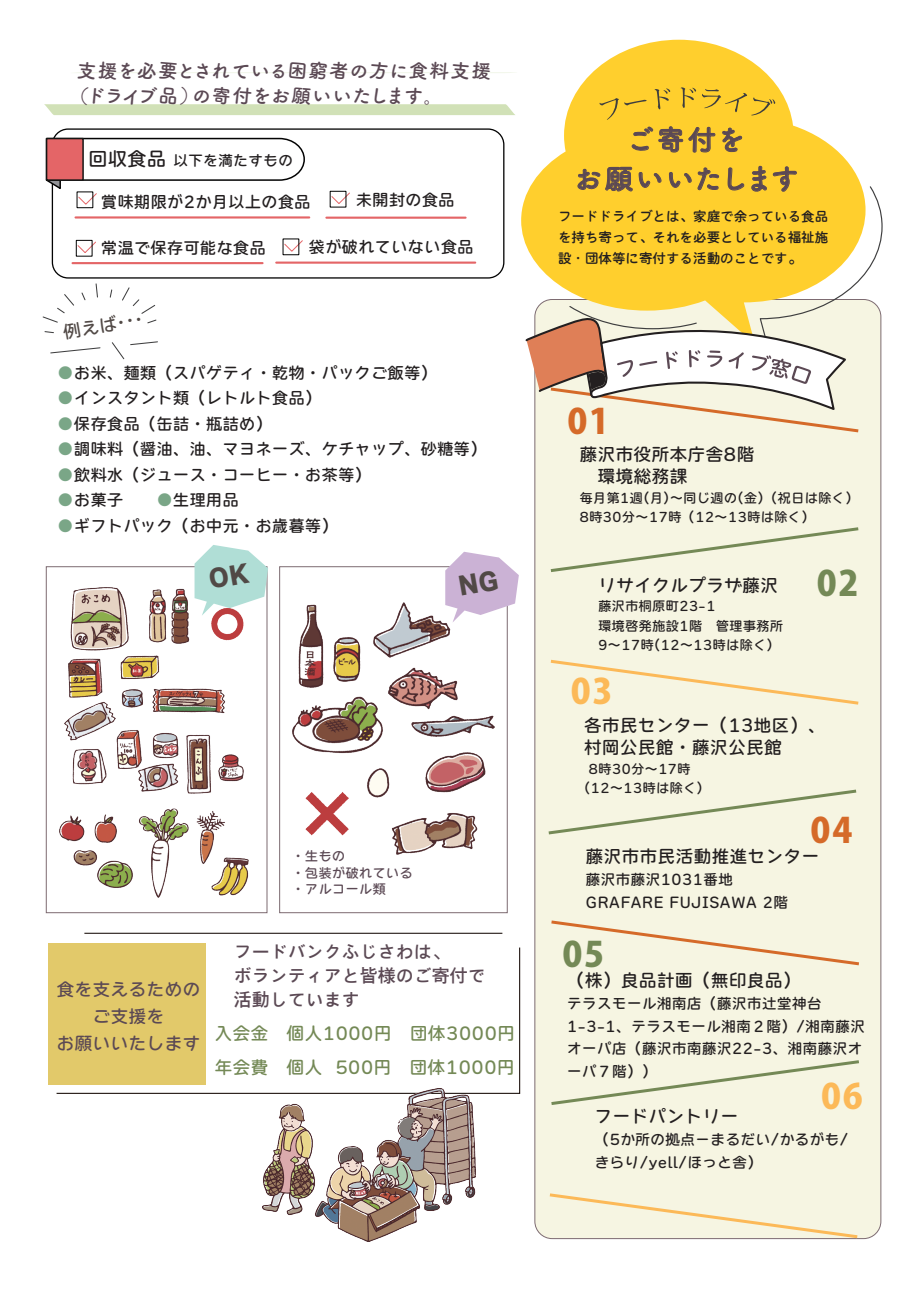
<style>
.page{position:relative;width:919px;height:1289px;background:#fff}
.page>*{position:absolute;margin:0;border:0;box-sizing:border-box;transform-origin:0 0}
.t1{font:800 34.5px "Koz Go Pr 6 N";color:#d56a29}
.t2{font:800 34.5px "Koz Go Pr 6 N";color:#fcb958}
.t3{font:800 34.5px "Koz Go Pr 6 N";color:#748956}
.t4{font:28.5px/39px "Tsuku A Rd Gothic Std B";letter-spacing:.03em;color:#5b4954;text-align:center}
.t5{font:19.5px/27.6px "Tsuku A Rd Gothic Std B";color:#5b4954}
.t6{font:18px/22.5px "Wanpaku Rera 4";color:#231f20}
.t7{font:18px/34.5px "Wanpaku Rera 4";color:#748956}
.t8{font:18px/24px "EPSON FUTO KAKUGO";color:#5b4954}
.t9{font:18px/27px "Wanpaku Rera 4";color:#5b4954;text-align:center}
.t10{font:18px "Wanpaku Rera 4";color:#514946}
.t11{font:16.5px "Wanpaku Rera 4";color:#231f20}
.t12{font:15px/22.5px "Wanpaku Rera 4";color:#231f20}
.t13{font:13.5px/19.5px "Wanpaku Rera 4";color:#231f20}
.t14{font:13.5px/21px "EPSON FUTO MARUGO";color:#231f20;text-align:justify}
.t15{font:13.5px/16.5px "Wanpaku Rera 4";color:#5b4954}
.s1{font-size:19.5px}
.s2{color:#7aa687}
</style>
<div class="page">
<div style="left:535px;top:299px;width:345px;height:939px;background:#f6f5e2;border-radius:17px"></div>
<svg style="left:521px;top:40px;width:273px;height:203px;fill:#ffcf2d"></svg>
<svg style="left:44px;top:104px;width:471px;height:11px;background:#d2e2b9"></svg>
<img style="left:59px;top:587px;width:190px;height:310px">
<img style="left:292px;top:603px;width:202px;height:251px">
<svg style="left:550px;top:527px;width:309px;height:45px"></svg>
<svg style="left:550px;top:659px;width:309px;height:46px"></svg>
<svg style="left:548px;top:789px;width:309px;height:46px"></svg>
<svg style="left:546px;top:1193px;width:314px;height:47px"></svg>
<svg style="left:551px;top:920px;width:308px;height:46px"></svg>
<svg style="left:551px;top:1060px;width:308px;height:45px"></svg>
<div style="left:46px;top:566px;width:221px;height:347px;border:1px solid #7d6b71"></div>
<div style="left:279px;top:566px;width:228px;height:347px;border:1px solid #7d6b71"></div>
<div style="left:48px;top:942px;width:157px;height:142px;background:#e2c96a"></div>
<hr style="left:84px;top:932px;width:418px;height:1px;background:#221713">
<svg style="left:55px;top:946px;width:465px;height:148px"></svg>
<div style="left:52px;top:128px;width:452px;height:150px;border:1px solid #030303;border-radius:16px"></div>
<div style="left:77px;top:191px;width:16px;height:17px;border:1px solid #030303"></div>
<hr style="left:75px;top:216px;width:234px;height:2px;background:#e46567">
<svg style="left:78px;top:241px;width:18px;height:12px"></svg>
<div style="left:76px;top:240px;width:17px;height:16px;border:1px solid #030303"></div>
<hr style="left:72px;top:262px;width:190px;height:2px;background:#e46567">
<svg style="left:332px;top:192px;width:18px;height:13px"></svg>
<div style="left:330px;top:191px;width:16px;height:16px;border:1px solid #030303"></div>
<hr style="left:326px;top:216px;width:139px;height:3px;background:#e46567">
<svg style="left:284px;top:239px;width:19px;height:13px"></svg>
<hr style="left:276px;top:261px;width:199px;height:3px;background:#e46567">
<svg style="left:45px;top:137px;width:260px;height:68px"></svg>
<div style="left:46px;top:138px;width:38px;height:43px;background:#e46567;border:2px solid #161615"></div>
<svg style="left:599px;top:98px;width:47px;height:22px"></svg>
<svg style="left:654px;top:88px;width:16px;height:21px"></svg>
<svg style="left:680px;top:87px;width:95px;height:28px;background:#ecc12e"></svg>
<svg style="left:525px;top:126px;width:358px;height:308px"></svg>
<svg style="left:50px;top:347px;width:51px;height:7px"></svg>
<svg style="left:111px;top:341px;width:47px;height:19px"></svg>
<svg style="left:95px;top:283px;width:3px;height:15px"></svg>
<svg style="left:81px;top:292px;width:5px;height:9px"></svg>
<svg style="left:42px;top:294px;width:32px;height:29px"></svg>
<svg style="left:44px;top:331px;width:10px;height:3px"></svg>
<svg style="left:122px;top:287px;width:35px;height:37px"></svg>
<svg style="left:109px;top:289px;width:4px;height:9px"></svg>
<img style="left:263px;top:1088px;width:212px;height:153px">
<svg style="left:194px;top:545px;width:74px;height:70px"></svg>
<svg style="left:445px;top:551px;width:74px;height:71px"></svg>
<p class="t5" style="left:74px;top:38px;width:419px;rotate:5deg">支援を必要とされている困窮者の方に食料支援（ドライブ品）の寄付をお願いいたします。</p>
<p class="t12" style="left:88px;top:149px;width:206px"><span class="s1">回収食品</span> 以下を満たすもの</p>
<p class="t11" style="left:101px;top:193px;width:211px">賞味期限が2か月以上の食品</p>
<p class="t11" style="left:101px;top:239px;width:166px">常温で保存可能な食品</p>
<p class="t11" style="left:355px;top:191px;width:100px">未開封の食品</p>
<p class="t11" style="left:308px;top:238px;width:167px">袋が破れていない食品</p>
<p class="t10" style="left:62px;top:323px;width:83px;rotate:-10deg">例えば･･･</p>
<p class="t11" style="left:57px;top:364px;width:381px"><span class="s2">●</span>お米、麺類（スパゲティ・乾物・パックご飯等）</p>
<p class="t11" style="left:57px;top:389px;width:265px"><span class="s2">●</span>インスタント類（レトルト食品）</p>
<p class="t11" style="left:57px;top:415px;width:216px"><span class="s2">●</span>保存食品（缶詰・瓶詰め）</p>
<p class="t11" style="left:57px;top:440px;width:431px"><span class="s2">●</span>調味料（醤油、油、マヨネーズ、ケチャップ、砂糖等）</p>
<p class="t11" style="left:57px;top:466px;width:315px"><span class="s2">●</span>飲料水（ジュース・コーヒー・お茶等）</p>
<p class="t11" style="left:57px;top:491px;width:183px"><span class="s2">●</span>お菓子　　<span class="s2">●</span>生理用品</p>
<p class="t11" style="left:57px;top:517px;width:282px"><span class="s2">●</span>ギフトパック（お中元・お歳暮等）</p>
<p class="t15" style="left:291px;top:847px;width:123px">・生もの<br>・包装が破れている・アルコール類</p>
<p class="t9" style="left:57px;top:975px;width:145px">食を支えるためのご支援を<br>お願いいたします</p>
<p class="t8" style="left:234px;top:939px;width:253px">フードバンクふじさわは、<br>ボランティアと皆様のご寄付で活動しています</p>
<p class="t7" style="left:214px;top:1015px;width:302px">入会金　個人1000円　団体3000円年会費　個人 500円　団体1000円</p>
<h2 class="t4" style="left:573px;top:118px;width:227px">ご寄付を<br>お願いいたします</h2>
<p class="t14" style="left:558px;top:206px;width:271px">フードドライブとは、家庭で余っている食品を持ち寄って、それを必要としている福祉施設・団体等に寄付する活動のことです。</p>
<h1 class="t1" style="left:567px;top:402px;width:43px">01</h1>
<p class="t6" style="left:579px;top:443px;width:176px">藤沢市役所本庁舎8階　環境総務課</p>
<p class="t13" style="left:579px;top:488px;width:280px">毎月第1週(月)～同じ週の(金)（祝日は除く）<br>8時30分～17時（12～13時は除く）　</p>
<p class="t6" style="left:598px;top:573px;width:181px">リサイクルプラザ藤沢</p>
<p class="t13" style="left:598px;top:596px;width:187px">藤沢市桐原町23-1<br>環境啓発施設1階　管理事務所<br>9～17時(12～13時は除く)</p>
<h1 class="t2" style="left:571px;top:672px;width:43px">03</h1>
<h1 class="t3" style="left:816px;top:563px;width:43px">02</h1>
<p class="t6" style="left:584px;top:713px;width:243px">各市民センター（13地区）、村岡公民館・藤沢公民館</p>
<p class="t13" style="left:584px;top:759px;width:121px;text-align:center">8時30分～17時(12～13時は除く)</p>
<h1 class="t1" style="left:810px;top:810px;width:43px">04</h1>
<p class="t6" style="left:585px;top:844px;width:235px">藤沢市市民活動推進センター</p>
<p class="t12" style="left:585px;top:868px;width:204px">藤沢市藤沢1031番地<br>GRAFARE FUJISAWA 2階</p>
<h1 class="t3" style="left:562px;top:934px;width:43px">05</h1>
<p class="t6" style="left:566px;top:968px;width:235px">（株）良品計画（無印良品）</p>
<p class="t12" style="left:566px;top:992px;width:300px">テラスモール湘南店（藤沢市辻堂神台<br>1-3-1、テラスモール湘南２階）/湘南藤沢オーパ店（藤沢市南藤沢22-3、湘南藤沢オーパ７階））</p>
<p class="t6" style="left:594px;top:1104px;width:145px">フードパントリー</p>
<p class="t12" style="left:594px;top:1128px;width:255px">（5か所の拠点－まるだい/かるがも/きらり/yell/ほっと舎）</p>
<h1 class="t2" style="left:820px;top:1077px;width:43px">06</h1>
</div>
